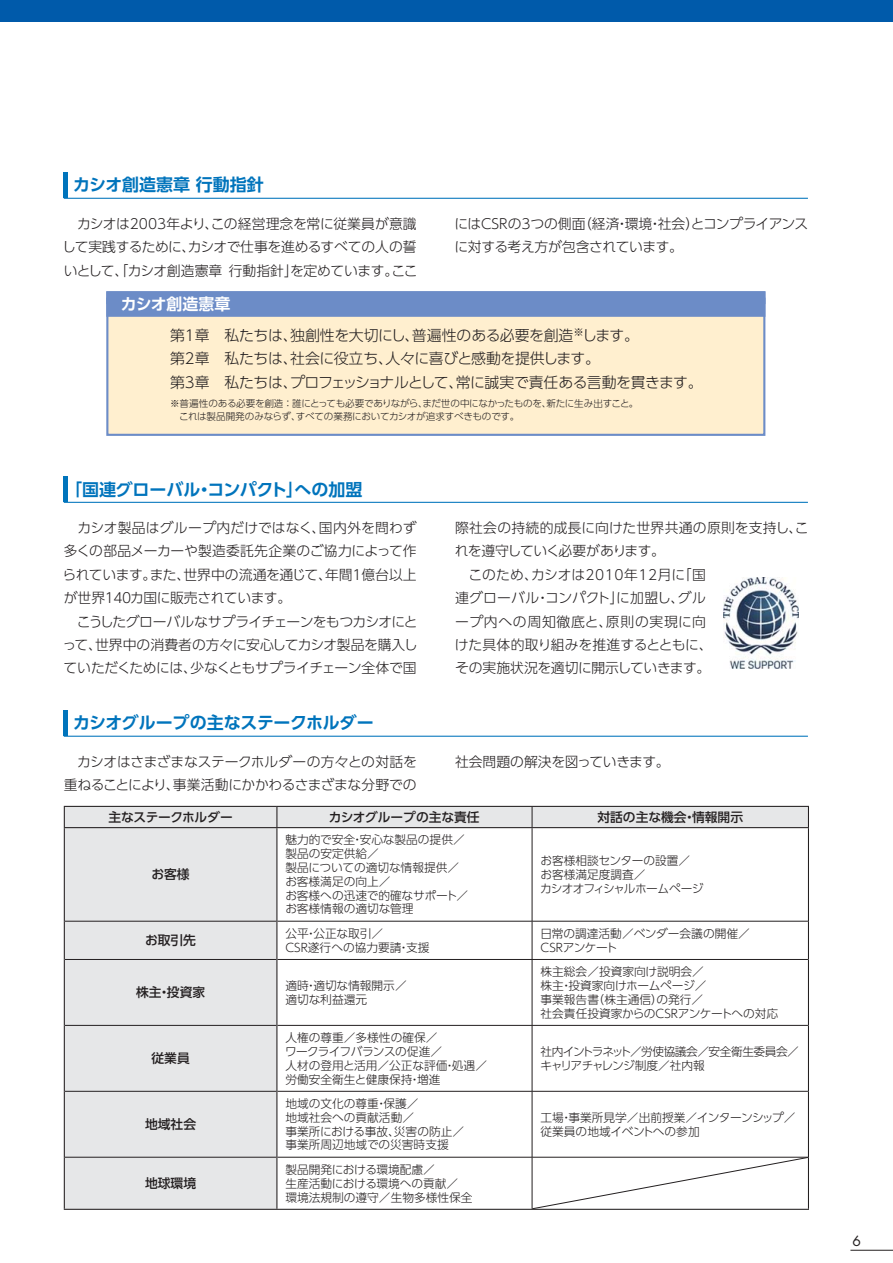
<style>
.page{position:relative;width:893px;height:1263px;background:#fff}
.page>*{position:absolute;margin:0;border:0;box-sizing:border-box;transform-origin:0 0}
.t1{font:16.95px "UD Shin Go Pro De Bold 90 pv RKSJ H";letter-spacing:-.01em;color:#0074bc}
.t2{font:15.9px "UD Shin Go Pro De Bold 90 pv RKSJ H";letter-spacing:-.01em;color:#fff}
.t3{font:14.85px/23.4px "UD Shin Go Pro Light 90 pv RKSJ H";letter-spacing:-.03em;color:#231f20}
.t4{font:13.8px/23.4px "UD Shin Go Pro Light 90 pv RKSJ H";letter-spacing:-.015em;color:#231f20}
.t5{font:13.8px "Futura";color:#231f20}
.t6{font:12.75px "UD Shin Go Pro Medium 90 pv RKSJ H";color:#231f20}
.t7{font:12.75px "UD Shin Go Pro Medium 90 pv RKSJ H";letter-spacing:-.025em;color:#231f20}
.t8{font:11.7px/13.8px "UD Shin Go Pro Light 90 pv RKSJ H";color:#231f20}
.t9{font:11.7px/13.8px "UD Shin Go Pro Light 90 pv RKSJ H";letter-spacing:-.045em;color:#231f20}
.t10{font:11.7px/13.8px "UD Shin Go Pro Light 90 pv RKSJ H";letter-spacing:-.03em;color:#231f20}
.t11{font:9.6px/12.8px "UD Shin Go Pro Light 90 pv RKSJ H";letter-spacing:-.025em;color:#231f20}
</style>
<div class="page">
<hr style="left:64px;top:198px;width:744px;height:1px;background:#0074bc">
<hr style="left:64px;top:172px;width:4px;height:26px;background:#0074bc">
<hr style="left:64px;top:502px;width:744px;height:1px;background:#0074bc">
<hr style="left:64px;top:476px;width:4px;height:26px;background:#0074bc">
<hr style="left:64px;top:736px;width:744px;height:1px;background:#0074bc">
<hr style="left:64px;top:710px;width:4px;height:26px;background:#0074bc">
<div style="left:107px;top:292px;width:657px;height:143px;background:#ffefcf"></div>
<div style="left:106px;top:291px;width:659px;height:145px;border:2px solid #6c8cc7"></div>
<svg style="left:106px;top:291px;width:660px;height:27px;background:#7290c7"></svg>
<svg style="left:65px;top:807px;width:743px;height:402px"></svg>
<svg style="left:532px;top:807px;width:1px;height:20px"></svg>
<hr style="left:532px;top:828px;width:1px;height:93px;background:#231f20">
<hr style="left:65px;top:921px;width:211px;height:1px;background:#231f20">
<hr style="left:277px;top:921px;width:531px;height:1px;background:#231f20">
<hr style="left:532px;top:921px;width:1px;height:38px;background:#231f20">
<hr style="left:65px;top:959px;width:211px;height:1px;background:#231f20">
<hr style="left:277px;top:959px;width:531px;height:1px;background:#231f20">
<hr style="left:532px;top:960px;width:1px;height:65px;background:#231f20">
<hr style="left:65px;top:1025px;width:211px;height:1px;background:#231f20">
<hr style="left:277px;top:1025px;width:531px;height:1px;background:#231f20">
<hr style="left:532px;top:1025px;width:1px;height:66px;background:#231f20">
<hr style="left:65px;top:1091px;width:211px;height:1px;background:#231f20">
<hr style="left:277px;top:1091px;width:531px;height:1px;background:#231f20">
<hr style="left:532px;top:1091px;width:1px;height:66px;background:#231f20">
<hr style="left:65px;top:1157px;width:211px;height:1px;background:#231f20">
<hr style="left:277px;top:1157px;width:531px;height:1px;background:#231f20">
<hr style="left:64px;top:828px;width:1px;height:93px;background:#231f20">
<hr style="left:808px;top:828px;width:1px;height:93px;background:#231f20">
<hr style="left:64px;top:921px;width:1px;height:38px;background:#231f20">
<hr style="left:808px;top:921px;width:1px;height:38px;background:#231f20">
<hr style="left:64px;top:959px;width:1px;height:66px;background:#231f20">
<hr style="left:808px;top:959px;width:1px;height:66px;background:#231f20">
<hr style="left:64px;top:1025px;width:1px;height:66px;background:#231f20">
<hr style="left:808px;top:1025px;width:1px;height:66px;background:#231f20">
<hr style="left:64px;top:1091px;width:1px;height:66px;background:#231f20">
<hr style="left:808px;top:1091px;width:1px;height:66px;background:#231f20">
<hr style="left:64px;top:1157px;width:1px;height:52px;background:#231f20">
<hr style="left:808px;top:1157px;width:1px;height:52px;background:#231f20">
<hr style="left:64px;top:806px;width:213px;height:1px;background:#231f20">
<svg style="left:64px;top:807px;width:1px;height:20px"></svg>
<hr style="left:277px;top:806px;width:532px;height:1px;background:#231f20">
<svg style="left:808px;top:807px;width:1px;height:20px"></svg>
<hr style="left:64px;top:827px;width:745px;height:1px;background:#231f20">
<svg style="left:276px;top:807px;width:1px;height:20px"></svg>
<hr style="left:276px;top:828px;width:1px;height:93px;background:#231f20">
<hr style="left:276px;top:921px;width:1px;height:38px;background:#231f20">
<hr style="left:276px;top:959px;width:1px;height:66px;background:#231f20">
<hr style="left:276px;top:1025px;width:1px;height:66px;background:#231f20">
<hr style="left:276px;top:1091px;width:1px;height:66px;background:#231f20">
<hr style="left:276px;top:1157px;width:1px;height:52px;background:#231f20">
<hr style="left:64px;top:1209px;width:745px;height:1px;background:#231f20">
<svg style="left:532px;top:1157px;width:276px;height:52px"></svg>
<img style="left:724px;top:578px;width:75px;height:90px">
<hr style="left:850px;top:1250px;width:43px;height:1px;background:#231f20">
<div style="left:0;top:0;width:893px;height:21px;background:#005aaa"></div>
<p class="t1" style="left:73px;top:179px;width:192px">カシオ創造憲章 行動指針</p>
<p class="t4" style="left:62px;top:214px;width:357px;text-align:justify">　カシオは2003年より、この経営理念を常に従業員が意識して実践するために、カシオで仕事を進めるすべての人の誓いとして、｢カシオ創造憲章 行動指針」を定めています。ここ</p>
<p class="t2" style="left:121px;top:298px;width:111px">カシオ創造憲章</p>
<p class="t4" style="left:454px;top:214px;width:355px">にはCSRの3つの側面（経済・環境・社会）とコンプライアンスに対する考え方が包含されています。</p>
<p class="t3" style="left:170px;top:326px;width:534px">第1章　私たちは、独創性を大切にし、普遍性のある必要を創造<sup>※</sup>します。<br>第2章　私たちは、社会に役立ち、人々に喜びと感動を提供します。<br>第3章　私たちは、プロフェッショナルとして、常に誠実で責任ある言動を貫きます。</p>
<p class="t11" style="left:170px;top:398px;width:470px">※普遍性のある必要を創造 ：誰にとっても必要でありながら、まだ世の中になかったものを、新たに生み出すこと。　これは製品開発のみならず、すべての業務においてカシオが追求すべきものです。</p>
<p class="t1" style="left:65px;top:483px;width:299px">「国連グローバル・コンパクト」への加盟</p>
<p class="t4" style="left:62px;top:518px;width:357px">　カシオ製品はグループ内だけではなく、国内外を問わず多くの部品メーカーや製造委託先企業のご協力によって作られています。また、世界中の流通を通じて、年間１億台以上が世界１４０カ国に販売されています。<br>　こうしたグローバルなサプライチェーンをもつカシオにとって、世界中の消費者の方々に安心してカシオ製品を購入していただくためには、少なくともサプライチェーン全体で国</p>
<p class="t1" style="left:73px;top:717px;width:302px">カシオグループの主なステークホルダー</p>
<p class="t4" style="left:64px;top:752px;width:355px">　カシオはさまざまなステークホルダーの方々との対話を重ねることにより、事業活動にかかわるさまざまな分野での</p>
<p class="t4" style="left:455px;top:518px;width:355px">際社会の持続的成長に向けた世界共通の原則を支持し、これを遵守していく必要があります。<br>　このため、カシオは2010年12月に「国<br>連グローバル・コンパクト」に加盟し、グル<br>ープ内への周知徹底と、原則の実現に向<br>けた具体的取り組みを推進するとともに、<br>その実施状況を適切に開示していきます。</p>
<p class="t4" style="left:455px;top:752px;width:216px">社会問題の解決を図っていきます。</p>
<p class="t7" style="left:108px;top:812px;width:126px">主なステークホルダー</p>
<p class="t6" style="left:329px;top:812px;width:152px">カシオグループの主な責任</p>
<p class="t6" style="left:597px;top:812px;width:147px">対話の主な機会・情報開示</p>
<p class="t6" style="left:151px;top:870px;width:40px">お客様</p>
<p class="t8" style="left:285px;top:834px;width:184px">魅力的で安全・安心な製品の提供／製品の安定供給／<br>製品についての適切な情報提供／お客様満足の向上／<br>お客様への迅速で的確なサポート／お客様情報の適切な管理</p>
<p class="t10" style="left:540px;top:855px;width:165px">お客様相談センターの設置／お客様満足度調査／<br>カシオオフィシャルホームページ</p>
<p class="t6" style="left:145px;top:935px;width:52px">お取引先</p>
<p class="t8" style="left:285px;top:928px;width:145px">公平・公正な取引／<br>CSR遂行への協力要請・支援</p>
<p class="t8" style="left:540px;top:928px;width:211px">日常の調達活動／ベンダー会議の開催／<br>CSRアンケート</p>
<p class="t6" style="left:136px;top:988px;width:71px">株主・投資家</p>
<p class="t8" style="left:285px;top:980px;width:123px">適時・適切な情報開示／適切な利益還元</p>
<p class="t8" style="left:541px;top:966px;width:239px">株主総会／投資家向け説明会／<br>株主・投資家向けホームページ／<br>事業報告書（株主通信）の発行／<br>社会責任投資家からのCSRアンケートへの対応</p>
<p class="t6" style="left:151px;top:1053px;width:40px">従業員</p>
<p class="t6" style="left:145px;top:1119px;width:53px">地域社会</p>
<p class="t6" style="left:145px;top:1178px;width:53px">地球環境</p>
<p class="t8" style="left:285px;top:1032px;width:204px">人権の尊重／多様性の確保／<br>ワークライフバランスの促進／<br>人材の登用と活用／公正な評価・処遇／労働安全衛生と健康保持・増進</p>
<p class="t8" style="left:285px;top:1098px;width:180px">地域の文化の尊重・保護／<br>地域社会への貢献活動／<br>事業所における事故、災害の防止／事業所周辺地域での災害時支援</p>
<p class="t8" style="left:285px;top:1164px;width:189px">製品開発における環境配慮／<br>生産活動における環境への貢献／環境法規制の遵守／生物多様性保全</p>
<p class="t9" style="left:540px;top:1046px;width:260px">社内イントラネット／労使協議会／安全衛生委員会／キャリアチャレンジ制度／社内報</p>
<p class="t8" style="left:541px;top:1112px;width:256px">工場・事業所見学／出前授業／インターンシップ／従業員の地域イベントへの参加</p>
<p class="t5" style="left:853px;top:1235px;width:10px">6</p>
</div>
